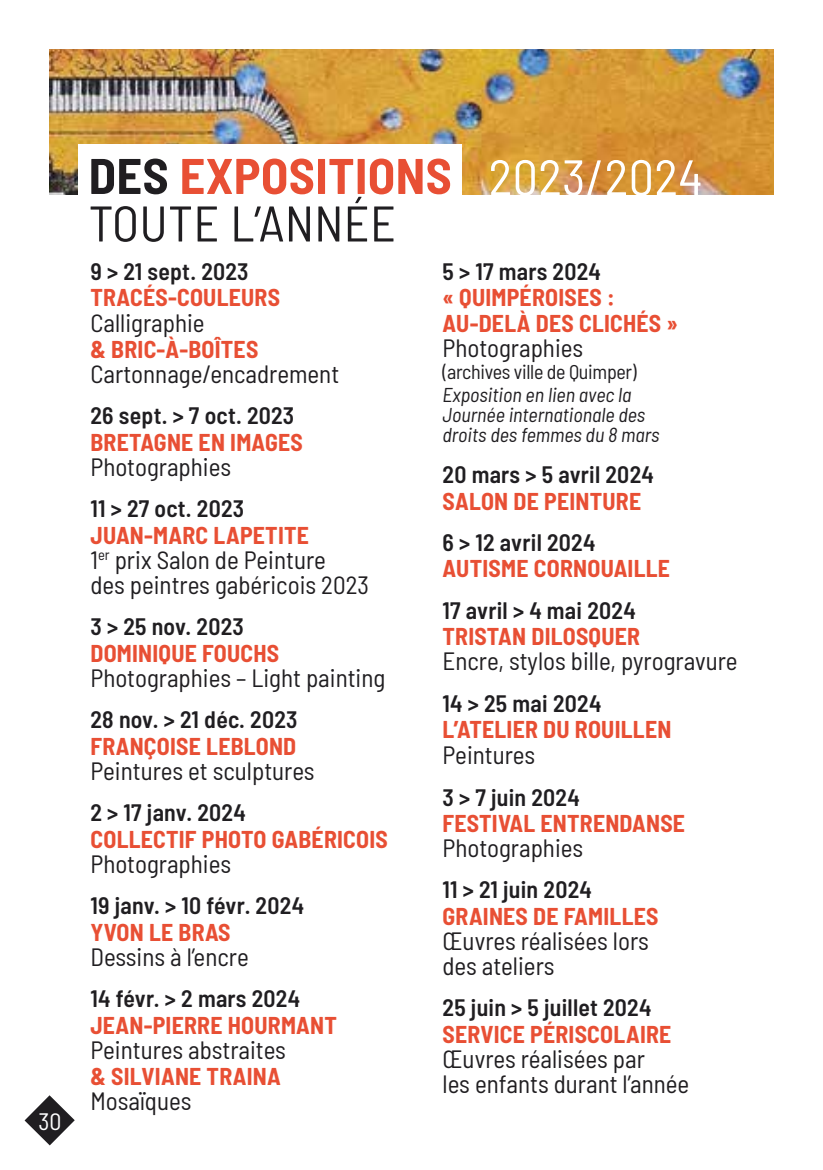
<style>
.page{position:relative;width:823px;height:1170px;background:#fff}
.page>*{position:absolute;margin:0;border:0;box-sizing:border-box;transform-origin:0 0}
.t1{font:semi-condensed 50px/47.5px "Barlow";letter-spacing:.01em;color:#201e21}
.t2{font:semi-condensed 50px "Barlow";letter-spacing:.01em;color:#fff}
.t3{font:semi-condensed 25px/25px "Barlow";color:#201e21}
.t4{font:700 semi-condensed 23.75px/25px "Barlow";letter-spacing:.01em;color:#e84f34}
.t5{font:600 semi-condensed 23.75px "Barlow";letter-spacing:.01em;color:#201e21}
.t6{font:semi-condensed 23.75px "Barlow";color:#fff}
.t7{font:italic semi-condensed 20px/20px "Barlow";color:#201e21}
.t8{font:semi-condensed 20px "Barlow";letter-spacing:-.015em;color:#201e21}
.s1{font-weight:700}
.s2{font-weight:700;color:#e84f34}
</style>
<div class="page">
<img style="left:50px;top:50px;width:722px;height:144px">
<div style="left:78px;top:144px;width:383px;height:107px;background:#fff"></div>
<svg style="left:25px;top:1095px;width:50px;height:50px"></svg>
<p class="t6" style="left:38px;top:1104px;width:24px">30</p>
<h1 class="t1" style="left:89px;top:148px;width:364px"><span class="s1">DES</span> <span class="s2">EXPOSITIONS<br></span>TOUTE L’ANNÉE</h1>
<h1 class="t2" style="left:488px;top:141px;width:215px">2023/2024</h1>
<p class="t5" style="left:90px;top:254px;width:159px">9 &gt; 21 sept. 2023</p>
<p class="t4" style="left:90px;top:284px;width:191px">TRACÉS-COULEURS</p>
<p class="t3" style="left:90px;top:308px;width:116px">Calligraphie</p>
<p class="t4" style="left:90px;top:335px;width:169px">&amp; BRIC-À-BOÎTES</p>
<p class="t3" style="left:90px;top:359px;width:250px">Cartonnage/encadrement</p>
<p class="t5" style="left:90px;top:399px;width:205px">26 sept. &gt; 7 oct. 2023</p>
<p class="t4" style="left:90px;top:428px;width:214px">BRETAGNE EN IMAGES</p>
<p class="t3" style="left:90px;top:452px;width:142px">Photographies</p>
<p class="t5" style="left:90px;top:491px;width:155px">11 &gt; 27 oct. 2023</p>
<p class="t4" style="left:90px;top:521px;width:220px">JUAN-MARC LAPETITE</p>
<p class="t3" style="left:90px;top:545px;width:280px">1<sup>er</sup> prix Salon de Peinture<br>des peintres gabéricois 2023</p>
<p class="t5" style="left:90px;top:609px;width:155px">3 &gt; 25 nov. 2023</p>
<p class="t4" style="left:90px;top:639px;width:190px">DOMINIQUE FOUCHS</p>
<p class="t3" style="left:90px;top:663px;width:296px">Photographies – Light painting</p>
<p class="t5" style="left:90px;top:702px;width:208px">28 nov. &gt; 21 déc. 2023</p>
<p class="t4" style="left:90px;top:732px;width:207px">FRANÇOISE LEBLOND</p>
<p class="t3" style="left:90px;top:756px;width:225px">Peintures et sculptures</p>
<p class="t5" style="left:90px;top:795px;width:157px">2 &gt; 17 janv. 2024</p>
<p class="t4" style="left:90px;top:825px;width:299px">COLLECTIF PHOTO GABÉRICOIS</p>
<p class="t3" style="left:90px;top:849px;width:142px">Photographies</p>
<p class="t5" style="left:90px;top:888px;width:215px">19 janv. &gt; 10 févr. 2024</p>
<p class="t4" style="left:90px;top:917px;width:141px">YVON LE BRAS</p>
<p class="t3" style="left:90px;top:942px;width:160px">Dessins à l’encre</p>
<p class="t5" style="left:90px;top:981px;width:211px">14 févr. &gt; 2 mars 2024</p>
<p class="t4" style="left:90px;top:1010px;width:248px">JEAN-PIERRE HOURMANT</p>
<p class="t3" style="left:90px;top:1035px;width:197px">Peintures abstraites</p>
<p class="t4" style="left:90px;top:1062px;width:192px">&amp; SILVIANE TRAINA</p>
<p class="t3" style="left:90px;top:1086px;width:102px">Mosaïques</p>
<p class="t5" style="left:442px;top:254px;width:160px">5 &gt; 17 mars 2024</p>
<p class="t4" style="left:442px;top:284px;width:237px">« QUIMPÉROISES :<br>AU-DELÀ DES CLICHÉS »</p>
<p class="t3" style="left:442px;top:333px;width:142px">Photographies</p>
<p class="t8" style="left:442px;top:357px;width:195px">(archives ville de Quimper)</p>
<p class="t7" style="left:442px;top:383px;width:218px">Exposition en lien avec la<br>Journée internationale des droits des femmes du 8 mars</p>
<p class="t5" style="left:442px;top:457px;width:213px">20 mars &gt; 5 avril 2024</p>
<p class="t4" style="left:442px;top:487px;width:200px">SALON DE PEINTURE</p>
<p class="t5" style="left:442px;top:525px;width:154px">6 &gt; 12 avril 2024</p>
<p class="t4" style="left:442px;top:555px;width:229px">AUTISME CORNOUAILLE</p>
<p class="t5" style="left:442px;top:593px;width:195px">17 avril &gt; 4 mai 2024</p>
<p class="t4" style="left:442px;top:622px;width:199px">TRISTAN DILOSQUER</p>
<p class="t3" style="left:442px;top:647px;width:296px">Encre, stylos bille, pyrogravure</p>
<p class="t5" style="left:442px;top:686px;width:160px">14 &gt; 25 mai 2024</p>
<p class="t4" style="left:442px;top:715px;width:230px">L’ATELIER DU ROUILLEN</p>
<p class="t3" style="left:442px;top:740px;width:94px">Peintures</p>
<p class="t5" style="left:442px;top:779px;width:139px">3 &gt; 7 juin 2024</p>
<p class="t4" style="left:442px;top:809px;width:244px">FESTIVAL ENTRENDANSE</p>
<p class="t3" style="left:442px;top:833px;width:142px">Photographies</p>
<p class="t5" style="left:442px;top:872px;width:151px">11 &gt; 21 juin 2024</p>
<p class="t4" style="left:442px;top:902px;width:217px">GRAINES DE FAMILLES</p>
<p class="t3" style="left:442px;top:926px;width:208px">Œuvres réalisées lors des ateliers</p>
<p class="t5" style="left:442px;top:990px;width:210px">25 juin &gt; 5 juillet 2024</p>
<p class="t4" style="left:442px;top:1020px;width:230px">SERVICE PÉRISCOLAIRE</p>
<p class="t3" style="left:442px;top:1044px;width:248px">Œuvres réalisées par<br>les enfants durant l’année</p>
</div>
